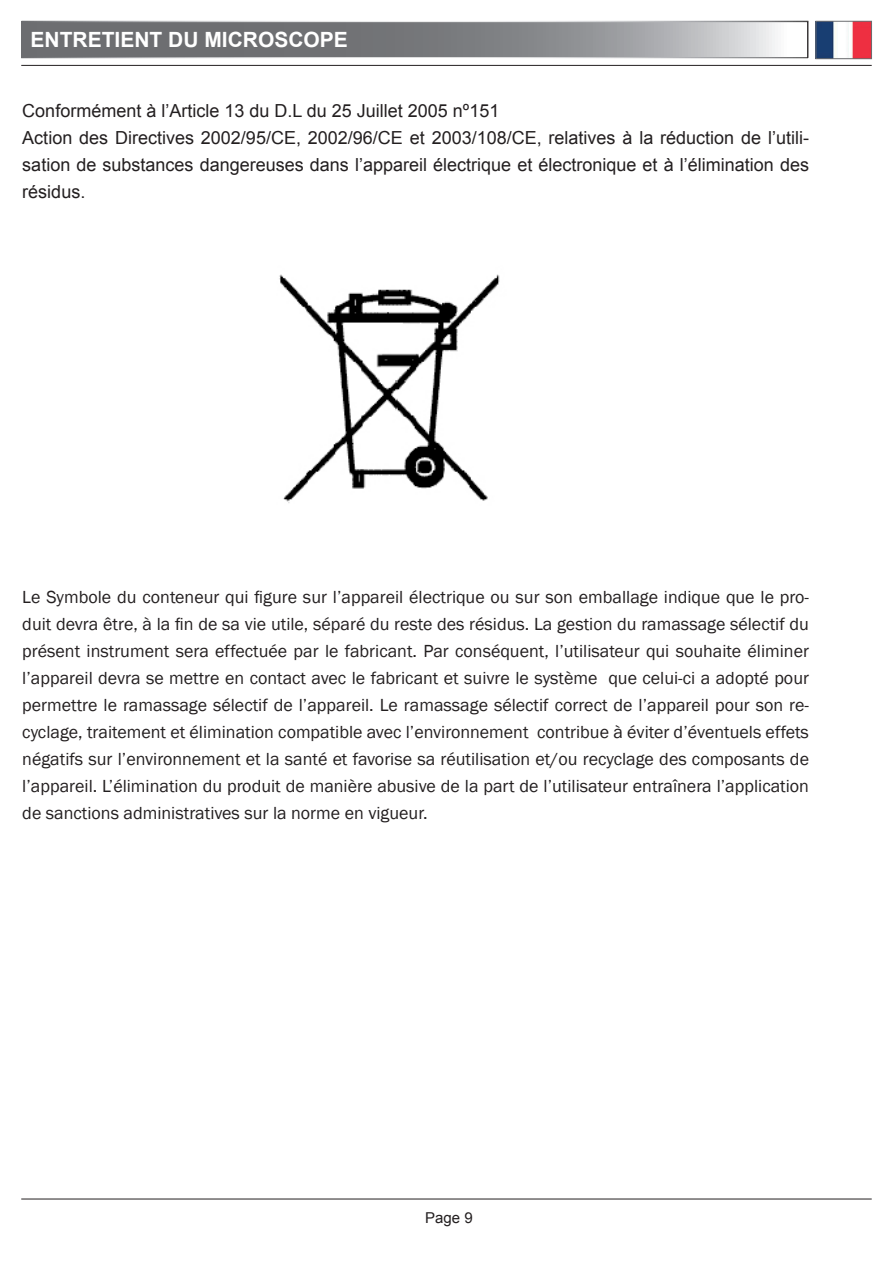
<style>
.page{position:relative;width:893px;height:1263px;background:#fff}
.page>*{position:absolute;margin:0;border:0;box-sizing:border-box;transform-origin:0 0}
.t1{font:700 21px "Arial";color:#fff}
.t2{font:18px/27px "Franklin Gothic";color:#231f20;text-align:justify}
.t3{font:18px/27px "Arial";color:#231f20;text-align:justify}
.t4{font:15px "Arial";color:#231f20}
</style>
<div class="page">
<hr style="left:21px;top:1199px;width:851px;height:1px;background:#231f20">
<hr style="left:21px;top:65px;width:851px;height:1px;background:#231f20">
<img style="left:818px;top:23px;width:52px;height:34px">
<div style="left:816px;top:21px;width:56px;height:38px;border:1px solid #6c6d70"></div>
<svg style="left:23px;top:23px;width:752px;height:33px;background:#858689"></svg>
<div style="left:21px;top:21px;width:787px;height:37px;border:1px solid #fff"></div>
<img style="left:279px;top:274px;width:221px;height:229px">
<p class="t1" style="left:31px;top:26px;width:319px">ENTRETIENT DU MICROSCOPE</p>
<p class="t3" style="left:22px;top:98px;width:479px">Conformément à l’Article 13 du D.L du 25 Juillet 2005 nº151</p>
<p class="t3" style="left:22px;top:125px;width:788px">Action des Directives 2002/95/CE, 2002/96/CE et 2003/108/CE, relatives à la réduction de l’utili&shy;sation de substances dangereuses dans l’appareil électrique et électronique et à l’élimination des résidus.</p>
<p class="t2" style="left:22px;top:584px;width:788px">Le Symbole du conteneur qui figure sur l’appareil électrique ou sur son emballage indique que le pro&shy;duit devra être, à la fin de sa vie utile, séparé du reste des résidus. La gestion du ramassage sélectif du présent instrument sera effectuée par le fabricant. Par conséquent, l’utilisateur qui souhaite éliminer l’appareil devra se mettre en contact avec le fabricant et suivre le système que celui-ci a adopté pour permettre le ramassage sélectif de l’appareil. Le ramassage sélectif correct de l’appareil pour son re&shy;cyclage, traitement et élimination compatible avec l’environnement contribue à éviter d’éventuels effets négatifs sur l’environnement et la santé et favorise sa réutilisation et/ou recyclage des composants de l’appareil. L’élimination du produit de manière abusive de la part de l’utilisateur entraînera l’application de sanctions administratives sur la norme en vigueur.</p>
<p class="t4" style="left:425px;top:1208px;width:37px">Page</p>
</div>
